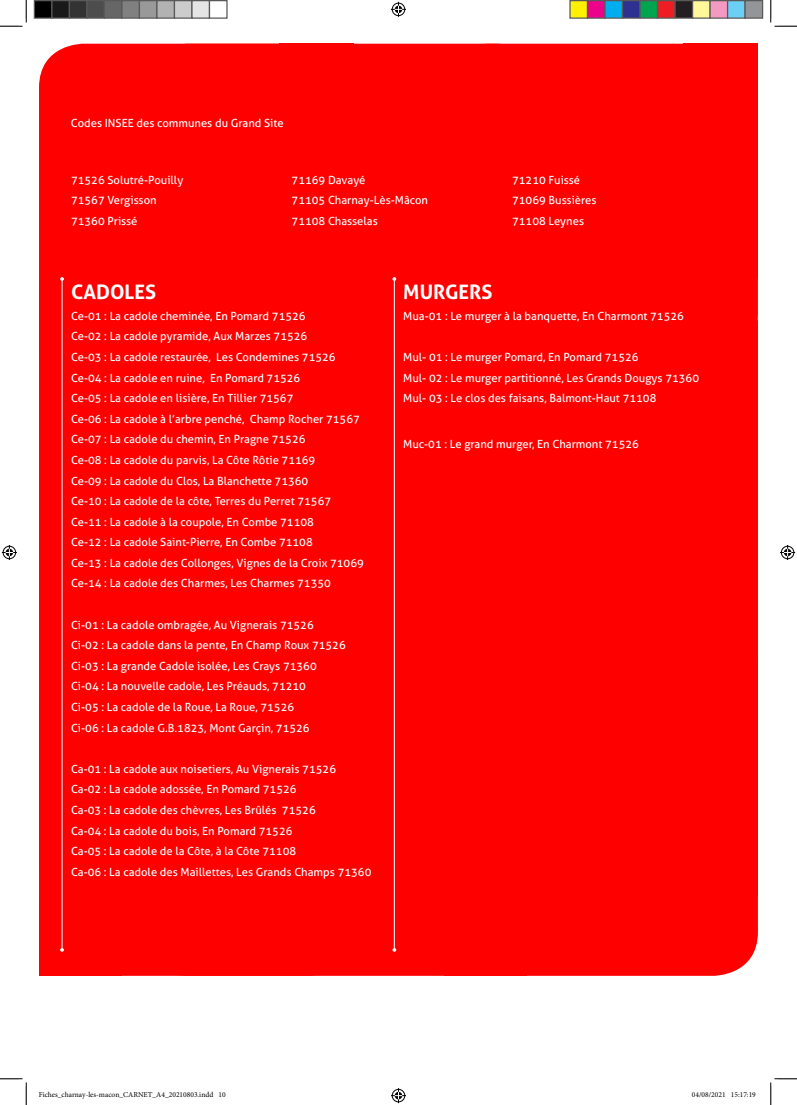
<style>
.page{position:relative;width:797px;height:1105px;background:#fff}
.page>*{position:absolute;margin:0;border:0;box-sizing:border-box;transform-origin:0 0}
.t1{font:700 20px "Aller";color:#fff}
.t2{font:11.25px/20.6px "Aller";color:#fff}
.t3{font:7.5px "Minion Pro";color:#000}
</style>
<div class="page">
<div style="left:39px;top:314px;width:719px;height:559px;background:#f00;border-radius:8px"></div>
<div style="left:443px;top:44px;width:315px;height:314px;background:#f00;border-radius:44px"></div>
<div style="left:683px;top:44px;width:75px;height:234px;background:#f00"></div>
<div style="left:443px;top:662px;width:315px;height:314px;background:#f00;border-radius:44px"></div>
<div style="left:39px;top:44px;width:314px;height:314px;background:#f00;border-radius:44px"></div>
<div style="left:39px;top:662px;width:314px;height:314px;background:#f00;border-radius:44px"></div>
<div style="left:39px;top:901px;width:83px;height:75px;background:#f00"></div>
<div style="left:144px;top:44px;width:395px;height:314px;background:#f00;border-radius:44px"></div>
<div style="left:144px;top:662px;width:395px;height:314px;background:#f00;border-radius:44px"></div>
<hr style="left:394px;top:279px;width:1px;height:671px;background:#fff">
<svg style="left:392px;top:277px;width:4px;height:4px"></svg>
<svg style="left:392px;top:948px;width:4px;height:4px"></svg>
<hr style="left:62px;top:279px;width:1px;height:671px;background:#fff">
<svg style="left:60px;top:277px;width:4px;height:4px"></svg>
<svg style="left:60px;top:948px;width:4px;height:4px"></svg>
<svg style="left:0;top:0;width:27px;height:27px"></svg>
<svg style="left:0;top:1078px;width:27px;height:27px"></svg>
<svg style="left:770px;top:0;width:27px;height:27px"></svg>
<svg style="left:770px;top:1078px;width:27px;height:27px"></svg>
<svg style="left:391px;top:2px;width:15px;height:15px"></svg>
<svg style="left:391px;top:1088px;width:15px;height:15px"></svg>
<svg style="left:2px;top:545px;width:15px;height:15px"></svg>
<svg style="left:780px;top:545px;width:15px;height:15px"></svg>
<div style="left:34px;top:1px;width:18px;height:17px;background:#000"></div>
<div style="left:34px;top:0;width:19px;height:19px;border:1px solid #595959"></div>
<div style="left:52px;top:1px;width:17px;height:17px;background:#191919"></div>
<div style="left:51px;top:0;width:19px;height:19px;border:1px solid #595959"></div>
<div style="left:69px;top:1px;width:18px;height:17px;background:#333"></div>
<div style="left:69px;top:0;width:19px;height:19px;border:1px solid #595959"></div>
<div style="left:87px;top:1px;width:17px;height:17px;background:#4d4d4d"></div>
<div style="left:86px;top:0;width:19px;height:19px;border:1px solid #595959"></div>
<div style="left:104px;top:1px;width:18px;height:17px;background:#666"></div>
<div style="left:104px;top:0;width:19px;height:19px;border:1px solid #595959"></div>
<div style="left:122px;top:1px;width:17px;height:17px;background:#808080"></div>
<div style="left:121px;top:0;width:19px;height:19px;border:1px solid #595959"></div>
<div style="left:139px;top:1px;width:18px;height:17px;background:#999"></div>
<div style="left:139px;top:0;width:19px;height:19px;border:1px solid #595959"></div>
<div style="left:157px;top:1px;width:17px;height:17px;background:#b2b2b2"></div>
<div style="left:156px;top:0;width:19px;height:19px;border:1px solid #595959"></div>
<div style="left:174px;top:1px;width:18px;height:17px;background:#ccc"></div>
<div style="left:174px;top:0;width:19px;height:19px;border:1px solid #595959"></div>
<div style="left:192px;top:1px;width:17px;height:17px;background:#e5e5e5"></div>
<div style="left:191px;top:0;width:19px;height:19px;border:1px solid #595959"></div>
<div style="left:209px;top:0;width:19px;height:19px;border:1px solid #595959"></div>
<div style="left:570px;top:1px;width:17px;height:17px;background:#fff101"></div>
<div style="left:569px;top:0;width:19px;height:19px;border:1px solid #595959"></div>
<div style="left:587px;top:1px;width:18px;height:17px;background:#ed028c"></div>
<div style="left:587px;top:0;width:18px;height:19px;border:1px solid #595959"></div>
<div style="left:605px;top:1px;width:17px;height:17px;background:#00aeef"></div>
<div style="left:604px;top:0;width:19px;height:19px;border:1px solid #595959"></div>
<div style="left:622px;top:1px;width:18px;height:17px;background:#2e3092"></div>
<div style="left:622px;top:0;width:18px;height:19px;border:1px solid #595959"></div>
<div style="left:640px;top:1px;width:17px;height:17px;background:#00a54f"></div>
<div style="left:639px;top:0;width:19px;height:19px;border:1px solid #595959"></div>
<div style="left:657px;top:1px;width:18px;height:17px;background:#ee1d23"></div>
<div style="left:657px;top:0;width:18px;height:19px;border:1px solid #595959"></div>
<div style="left:675px;top:1px;width:17px;height:17px;background:#231f20"></div>
<div style="left:674px;top:0;width:19px;height:19px;border:1px solid #595959"></div>
<div style="left:692px;top:1px;width:18px;height:17px;background:#fff79a"></div>
<div style="left:692px;top:0;width:18px;height:19px;border:1px solid #595959"></div>
<div style="left:710px;top:1px;width:17px;height:17px;background:#f499c2"></div>
<div style="left:709px;top:0;width:19px;height:19px;border:1px solid #595959"></div>
<div style="left:727px;top:1px;width:18px;height:17px;background:#6bcff6"></div>
<div style="left:727px;top:0;width:18px;height:19px;border:1px solid #595959"></div>
<div style="left:745px;top:1px;width:17px;height:17px;background:#939598"></div>
<div style="left:744px;top:0;width:19px;height:19px;border:1px solid #595959"></div>
<p class="t2" style="left:71px;top:114px;width:214px">Codes INSEE des communes du Grand Site</p>
<p class="t2" style="left:71px;top:171px;width:114px">71526 Solutré-Pouilly<br>71567 Vergisson<br>71360 Prissé</p>
<p class="t2" style="left:291px;top:171px;width:138px">71169 Davayé<br>71105 Charnay-Lès-Mâcon<br>71108 Chasselas</p>
<p class="t2" style="left:512px;top:171px;width:86px">71210 Fuissé<br>71069 Bussières<br>71108 Leynes</p>
<h1 class="t1" style="left:71px;top:281px;width:87px">CADOLES</h1>
<p class="t2" style="left:71px;top:307px;width:294px">Ce-01 : La cadole cheminée, En Pomard 71526<br>Ce-02 : La cadole pyramide, Aux Marzes 71526<br>Ce-03 : La cadole restaurée, Les Condemines 71526<br>Ce-04 : La cadole en ruine, En Pomard 71526<br>Ce-05 : La cadole en lisière, En Tillier 71567<br>Ce-06 : La cadole à l’arbre penché, Champ Rocher 71567<br>Ce-07 : La cadole du chemin, En Pragne 71526<br>Ce-08 : La cadole du parvis, La Côte Rôtie 71169<br>Ce-09 : La cadole du Clos, La Blanchette 71360<br>Ce-10 : La cadole de la côte, Terres du Perret 71567<br>Ce-11 : La cadole à la coupole, En Combe 71108<br>Ce-12 : La cadole Saint-Pierre, En Combe 71108<br>Ce-13 : La cadole des Collonges, Vignes de la Croix 71069<br>Ce-14 : La cadole des Charmes, Les Charmes 71350</p>
<p class="t2" style="left:71px;top:616px;width:276px">Ci-01 : La cadole ombragée, Au Vignerais 71526<br>Ci-02 : La cadole dans la pente, En Champ Roux 71526<br>Ci-03 : La grande Cadole isolée, Les Crays 71360<br>Ci-04 : La nouvelle cadole, Les Préauds, 71210<br>Ci-05 : La cadole de la Roue, La Roue, 71526<br>Ci-06 : La cadole G.B.1823, Mont Garçin, 71526</p>
<p class="t2" style="left:71px;top:760px;width:302px">Ca-01 : La cadole aux noisetiers, Au Vignerais 71526<br>Ca-02 : La cadole adossée, En Pomard 71526<br>Ca-03 : La cadole des chèvres, Les Brûlés 71526<br>Ca-04 : La cadole du bois, En Pomard 71526<br>Ca-05 : La cadole de la Côte, à la Côte 71108<br>Ca-06 : La cadole des Maillettes, Les Grands Champs 71360</p>
<h1 class="t1" style="left:403px;top:281px;width:90px">MURGERS</h1>
<p class="t2" style="left:403px;top:307px;width:282px">Mua-01 : Le murger à la banquette, En Charmont 71526</p>
<p class="t2" style="left:403px;top:348px;width:297px">Mul- 01 : Le murger Pomard, En Pomard 71526<br>Mul- 02 : Le murger partitionné, Les Grands Dougys 71360<br>Mul- 03 : Le clos des faisans, Balmont-Haut 71108</p>
<p class="t2" style="left:403px;top:435px;width:237px">Muc-01 : Le grand murger, En Charmont 71526</p>
<p class="t3" style="left:39px;top:1092px;width:188px">Fiches_charnay-les-macon_CARNET_A4_20210803.indd 10</p>
<p class="t3" style="left:692px;top:1092px;width:65px">04/08/2021 15:17:19</p>
</div>
